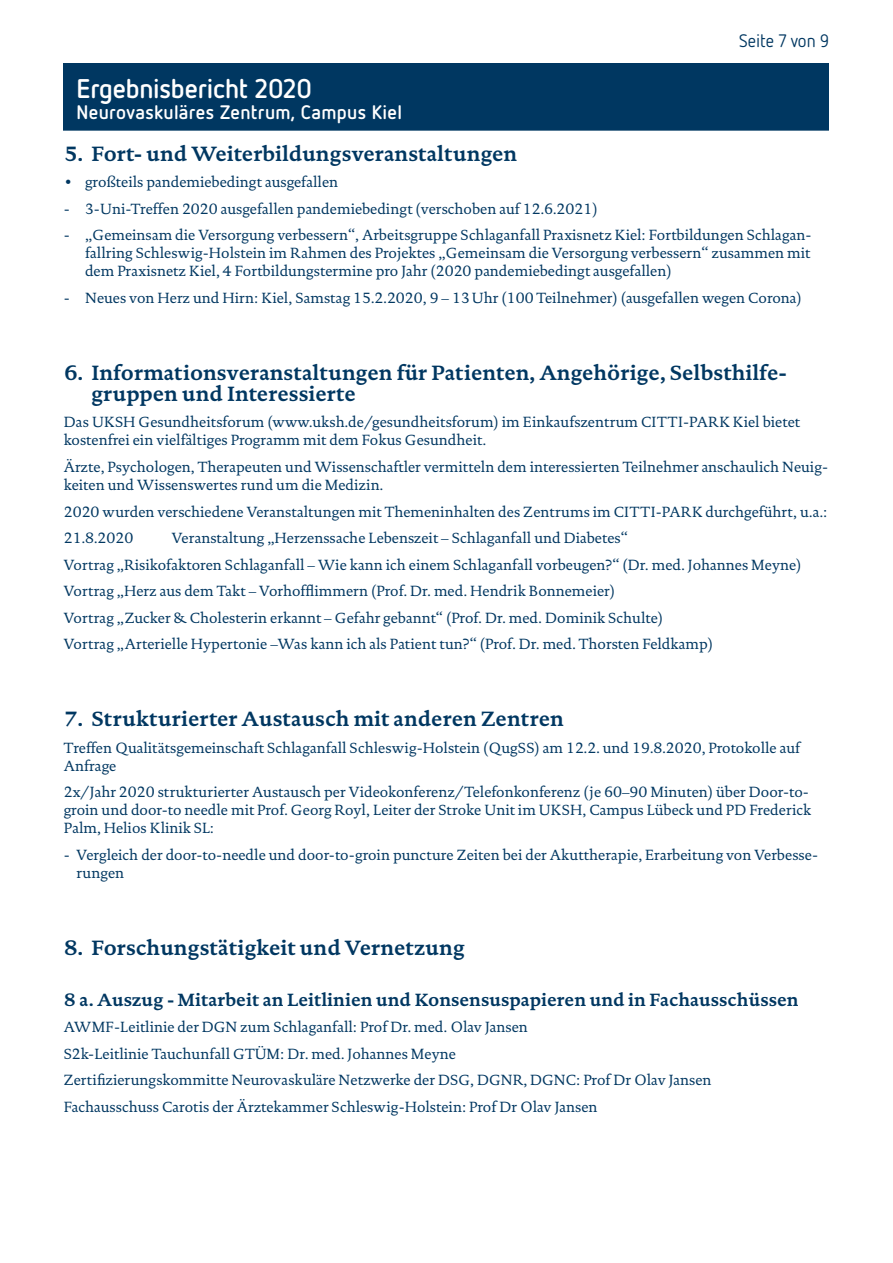
<style>
.page{position:relative;width:893px;height:1263px;background:#fff}
.page>*{position:absolute;margin:0;border:0;box-sizing:border-box;transform-origin:0 0}
.t1{font:700 27px "Netto OT";letter-spacing:-.01em;color:#fff}
.Subheadline{font:700 21px/21px "DTL Documenta TOT";color:#003761}
.t2{font:700 19.5px "Netto OT";letter-spacing:.015em;color:#fff}
.Subheadline_2{font:700 18px "DTL Documenta TOT";color:#003761}
.t3{font:18px "Netto OT";color:#003761}
.Fließ{font:15px/18px "DTL Documenta TOT";color:#003761}
</style>
<div class="page">
<div style="left:64px;top:64px;width:765px;height:68px;background:#003761"></div>
<hr style="left:43px;top:131px;width:807px;height:4px;background:#fff">
<h1 class="t1" style="left:77px;top:71px;width:237px">Ergebnisbericht 2020</h1>
<h3 class="t2" style="left:77px;top:100px;width:327px">Neurovaskuläres Zentrum, Campus Kiel</h3>
<p class="t3" style="left:739px;top:29px;width:92px">Seite 7 von 9</p>
<p class="Subheadline" style="left:64px;top:143px;width:455px">5. Fort- und Weiterbildungsveranstaltungen</p>
<p class="Fließ" style="left:64px;top:173px;width:276px">• großteils pandemiebedingt ausgefallen</p>
<p class="Fließ" style="left:64px;top:200px;width:535px">- 3-Uni-Treffen 2020 ausgefallen pandemiebedingt (verschoben auf 12.6.2021)</p>
<p class="Fließ" style="left:85px;top:226px;width:728px;text-align:justify;text-indent:-21px">- „Gemeinsam die Versorgung verbessern“, Arbeitsgruppe Schlaganfall Praxisnetz Kiel: Fortbildungen Schlagan&shy;fallring Schleswig-Holstein im Rahmen des Projektes „Gemeinsam die Versorgung verbessern“ zusammen mit dem Praxisnetz Kiel, 4 Fortbildungstermine pro Jahr (2020 pandemiebedingt ausgefallen)</p>
<p class="Fließ" style="left:64px;top:289px;width:740px">- Neues von Herz und Hirn: Kiel, Samstag 15.2.2020, 9 – 13Uhr (100 Teilnehmer) (ausgefallen wegen Corona)</p>
<p class="Subheadline" style="left:92px;top:362px;width:697px;text-indent:-28px">6. Informationsveranstaltungen für Patienten, Angehörige, Selbsthilfe&shy;gruppen und Interessierte</p>
<p class="Fließ" style="left:64px;top:413px;width:738px">Das UKSH Gesundheitsforum (www.uksh.de/gesundheitsforum) im Einkaufszentrum CITTI-PARK Kiel bietet kostenfrei ein vielfältiges Programm mit dem Fokus Gesundheit.</p>
<p class="Fließ" style="left:64px;top:458px;width:766px">Ärzte, Psychologen, Therapeuten und Wissenschaftler vermitteln dem interessierten Teilnehmer anschaulich Neuig&shy;keiten und Wissenswertes rund um die Medizin.</p>
<p class="Fließ" style="left:64px;top:502px;width:765px">2020 wurden verschiedene Veranstaltungen mit Themeninhalten des Zentrums im CITTI-PARK durchgeführt, u.a.:</p>
<p class="Fließ" style="left:64px;top:529px;width:71px">21.8.2020</p>
<p class="Fließ" style="left:172px;top:529px;width:458px">Veranstaltung „Herzenssache Lebenszeit – Schlaganfall und Diabetes“</p>
<p class="Fließ" style="left:64px;top:555px;width:739px">Vortrag „Risikofaktoren Schlaganfall – Wie kann ich einem Schlaganfall vorbeugen?“ (Dr. med. Johannes Meyne)</p>
<p class="Fließ" style="left:64px;top:582px;width:553px">Vortrag „Herz aus dem Takt – Vorhofflimmern (Prof. Dr. med. Hendrik Bonnemeier)</p>
<p class="Fließ" style="left:64px;top:608px;width:601px">Vortrag „Zucker &amp; Cholesterin erkannt – Gefahr gebannt“ (Prof. Dr. med. Dominik Schulte)</p>
<p class="Fließ" style="left:64px;top:635px;width:651px">Vortrag „Arterielle Hypertonie –Was kann ich als Patient tun?“ (Prof. Dr. med. Thorsten Feldkamp)</p>
<p class="Subheadline" style="left:64px;top:708px;width:502px">7. Strukturierter Austausch mit anderen Zentren</p>
<p class="Fließ" style="left:64px;top:739px;width:738px">Treffen Qualitätsgemeinschaft Schlaganfall Schleswig-Holstein (QugSS) am 12.2. und 19.8.2020, Protokolle auf<br>Anfrage</p>
<p class="Fließ" style="left:64px;top:783px;width:749px">2x/Jahr 2020 strukturierter Austausch per Videokonferenz/Telefonkonferenz (je 60–90 Minuten) über Door-to&shy;groin und door-to needle mit Prof. Georg Royl, Leiter der Stroke Unit im UKSH, Campus Lübeck und PD Frederick<br>Palm, Helios Klinik SL:</p>
<p class="Fließ" style="left:77px;top:846px;width:743px;text-indent:-13px">- Vergleich der door-to-needle und door-to-groin puncture Zeiten bei der Akuttherapie, Erarbeitung von Verbesse&shy;rungen</p>
<p class="Subheadline" style="left:64px;top:937px;width:402px">8. Forschungstätigkeit und Vernetzung</p>
<p class="Subheadline_2" style="left:64px;top:988px;width:736px">8 a. Auszug - Mitarbeit an Leitlinien und Konsensuspapieren und in Fachausschüssen</p>
<p class="Fließ" style="left:64px;top:1018px;width:466px">AWMF-Leitlinie der DGN zum Schlaganfall: Prof Dr. med. Olav Jansen</p>
<p class="Fließ" style="left:64px;top:1045px;width:394px">S2k-Leitlinie Tauchunfall GTÜM: Dr. med. Johannes Meyne</p>
<p class="Fließ" style="left:64px;top:1071px;width:649px">Zertifizierungskommitte Neurovaskuläre Netzwerke der DSG, DGNR, DGNC: Prof Dr Olav Jansen</p>
<p class="Fließ" style="left:64px;top:1098px;width:535px">Fachausschuss Carotis der Ärztekammer Schleswig-Holstein: Prof Dr Olav Jansen</p>
</div>
